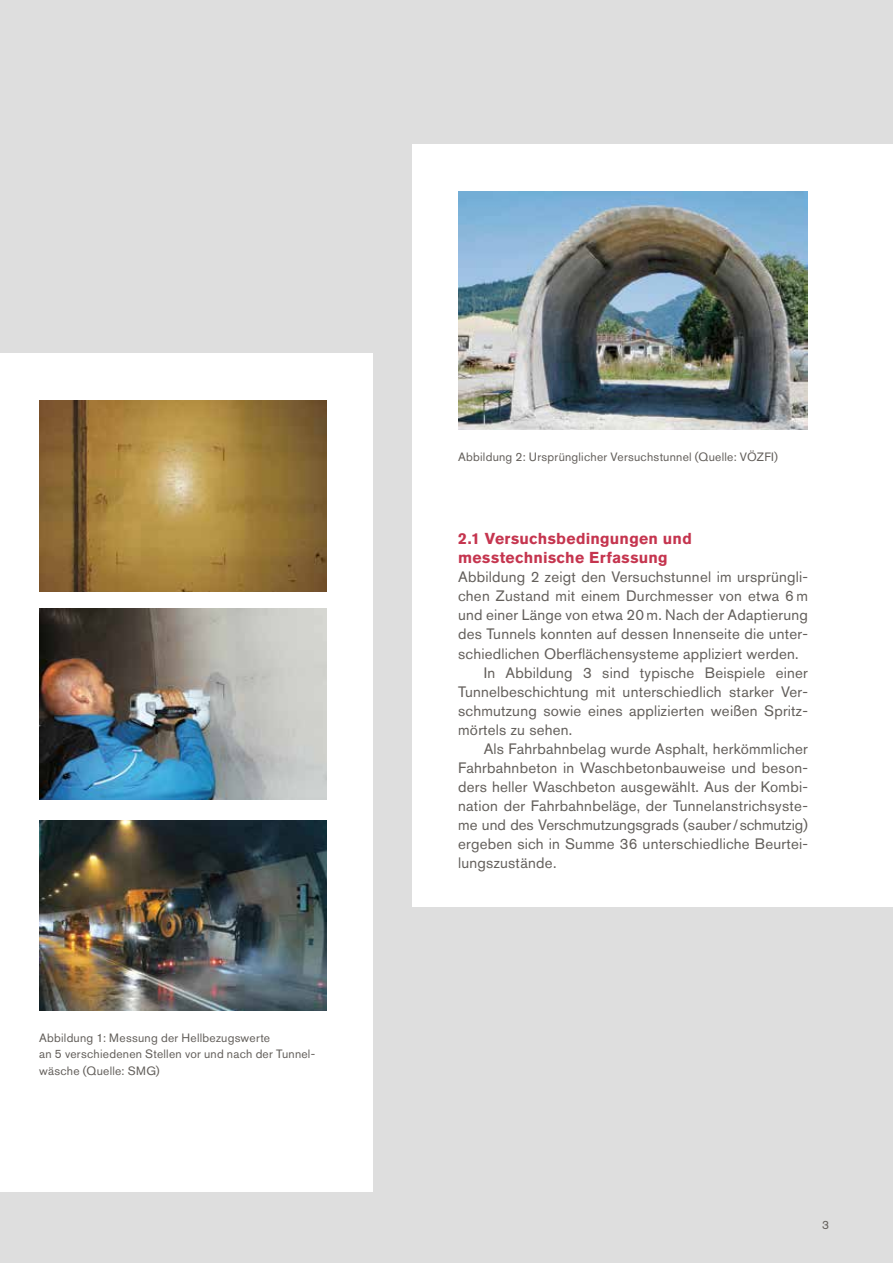
<style>
.page{position:relative;width:893px;height:1263px;background:#dedede}
.page>*{position:absolute;margin:0;border:0;box-sizing:border-box;transform-origin:0 0}
.t1{font:700 15.75px/19px "Akzidenz Grotesk BE";letter-spacing:.015em;color:#c5354f}
.t2{font:15px "Akzidenz Grotesk BE";letter-spacing:.015em;color:#635f5b}
.t3{font:12px/16.5px "Akzidenz Grotesk BE";letter-spacing:.02em;color:#635f5b}
</style>
<div class="page">
<div style="left:0;top:354px;width:373px;height:838px;background:#fff"></div>
<div style="left:412px;top:144px;width:481px;height:762px;background:#fff"></div>
<img style="left:39px;top:401px;width:288px;height:190px">
<img style="left:39px;top:609px;width:288px;height:190px">
<img style="left:39px;top:820px;width:288px;height:191px">
<img style="left:458px;top:192px;width:349px;height:238px">
<p class="t3" style="left:39px;top:1029px;width:276px">Abbildung 1: Messung der Hellbezugswerte<br>an 5 verschiedenen Stellen vor und nach der Tunnel&shy;wäsche (Quelle: SMG)</p>
<p class="t3" style="left:458px;top:448px;width:321px">Abbildung 2: Ursprünglicher Versuchstunnel (Quelle: VÖZFI)</p>
<p class="t1" style="left:458px;top:529px;width:235px">2.1 Versuchsbedingungen und messtechnische Erfassung</p>
<p class="t2" style="left:458px;top:568px;width:351px">Abbildung 2 zeigt den Versuchstunnel im ursprüngli-</p>
<p class="t2" style="left:458px;top:587px;width:351px">chen Zustand mit einem Durchmesser von etwa 6 m</p>
<p class="t2" style="left:458px;top:606px;width:351px">und einer Länge von etwa 20 m. Nach der Adaptierung</p>
<p class="t2" style="left:458px;top:625px;width:351px">des Tunnels konnten auf dessen Innenseite die unter-</p>
<p class="t2" style="left:458px;top:644px;width:342px">schiedlichen Oberflächensysteme appliziert werden.</p>
<p class="t2" style="left:484px;top:663px;width:326px">In Abbildung 3 sind typische Beispiele einer</p>
<p class="t2" style="left:458px;top:682px;width:351px">Tunnelbeschichtung mit unterschiedlich starker Ver-</p>
<p class="t2" style="left:458px;top:701px;width:351px">schmutzung sowie eines applizierten weißen Spritz-</p>
<p class="t2" style="left:458px;top:720px;width:116px">mörtels zu sehen.</p>
<p class="t2" style="left:484px;top:740px;width:326px">Als Fahrbahnbelag wurde Asphalt, herkömmlicher</p>
<p class="t2" style="left:458px;top:759px;width:351px">Fahrbahnbeton in Waschbetonbauweise und beson-</p>
<p class="t2" style="left:458px;top:778px;width:351px">ders heller Waschbeton ausgewählt. Aus der Kombi-</p>
<p class="t2" style="left:458px;top:797px;width:351px">nation der Fahrbahnbeläge, der Tunnelanstrichsyste-</p>
<p class="t2" style="left:458px;top:816px;width:351px">me und des Verschmutzungsgrads (sauber/schmutzig)</p>
<p class="t2" style="left:458px;top:835px;width:351px">ergeben sich in Summe 36 unterschiedliche Beurtei-</p>
<p class="t2" style="left:458px;top:854px;width:100px">lungszustände.</p>
<p class="t3" style="left:822px;top:1217px;width:8px">3</p>
</div>
